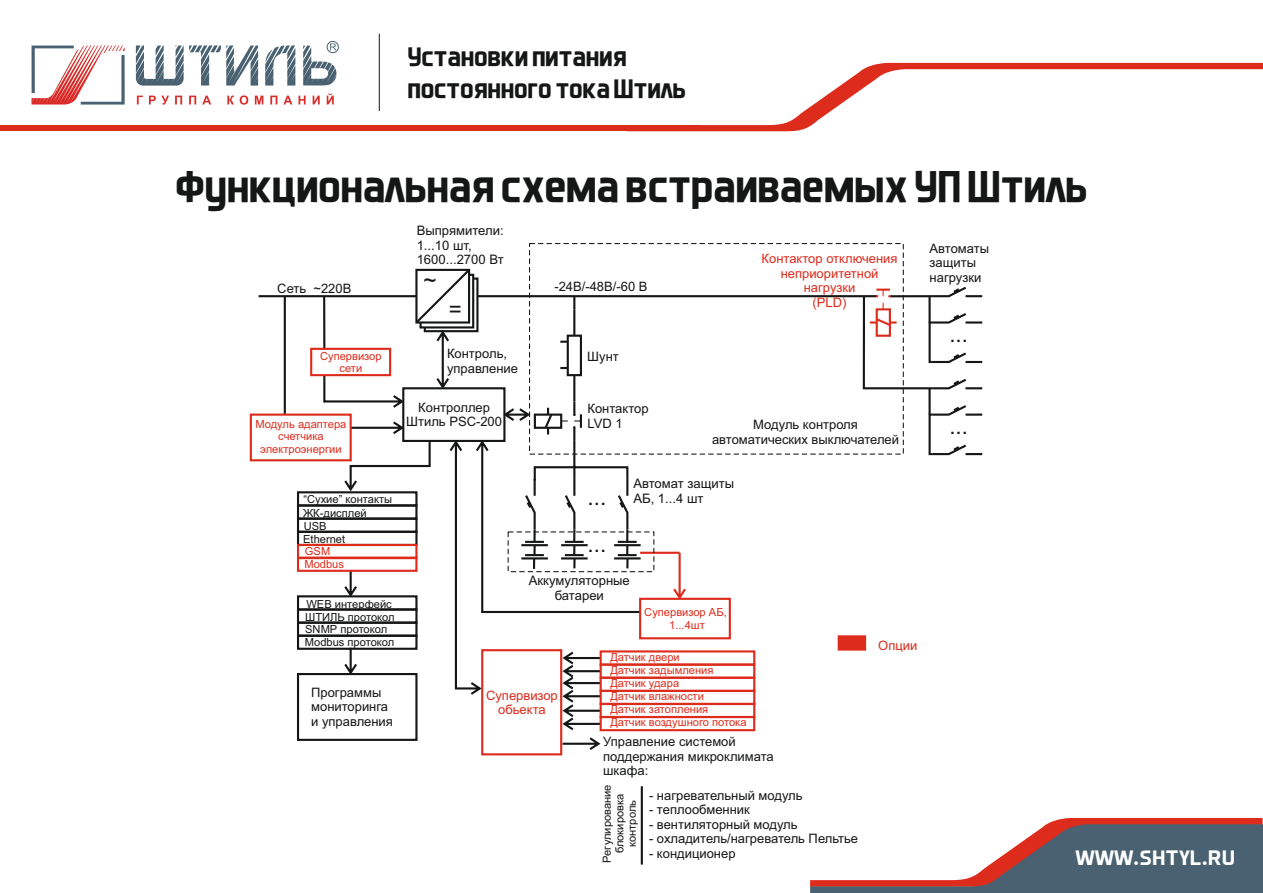
<style>
.page{position:relative;width:1263px;height:893px;background:#fff}
.page>*{position:absolute;margin:0;border:0;box-sizing:border-box;transform-origin:0 0}
.t1{font:700 45px "Aero Matics";color:#151616}
.t2{font:700 27px/31.2px "Aero Matics";color:#151616}
.t3{font:27px "Aero Matics Display";color:#fff}
.t4{font:22.5px "Arial";color:#151616}
.t5{font:22.35px "Arial";color:#151616}
.t6{font:13.05px/14.5px "Arial";color:#151616}
.t7{font:13.05px/14.5px "Arial";color:#dd2b1c;text-align:center}
.t8{font:11.1px/13px "Arial";color:#dd2b1c;text-align:center}
.t9{font:11.1px/12.5px "Arial";color:#151616}
</style>
<div class="page">
<div style="left:0;top:124px;width:699px;height:7px;background:#dd2b1c"></div>
<div style="left:0;top:112px;width:703px;height:13px;background:#fff"></div>
<svg style="left:626px;top:63px;width:637px;height:69px"></svg>
<svg style="left:810px;top:818px;width:453px;height:75px"></svg>
<hr style="left:379px;top:34px;width:1px;height:77px;background:#151616">
<div style="left:327px;top:41px;width:12px;height:12px;border:1px solid #496170;border-radius:50%"></div>
<svg style="left:136px;top:43px;width:200px;height:43px"></svg>
<svg style="left:137px;top:93px;width:197px;height:12px"></svg>
<svg style="left:32px;top:45px;width:93px;height:60px"></svg>
<div style="left:424px;top:277px;width:54px;height:55px;background:#bdbebe;border:2px solid #151616"></div>
<svg style="left:472px;top:274px;width:2px;height:54px"></svg>
<hr style="left:259px;top:295px;width:157px;height:2px;background:#151616">
<div style="left:402px;top:387px;width:103px;height:55px;border:2px solid #151616"></div>
<svg style="left:413px;top:268px;width:59px;height:121px"></svg>
<hr style="left:323px;top:296px;width:2px;height:53px;background:#151616">
<svg style="left:323px;top:375px;width:81px;height:33px"></svg>
<hr style="left:477px;top:295px;width:400px;height:2px;background:#151616">
<div style="left:567px;top:335px;width:15px;height:41px;border:2px solid #151616"></div>
<svg style="left:573px;top:297px;width:2px;height:12px"></svg>
<svg style="left:560px;top:341px;width:8px;height:2px"></svg>
<svg style="left:560px;top:367px;width:8px;height:2px"></svg>
<hr style="left:573px;top:375px;width:2px;height:26px;background:#151616">
<hr style="left:573px;top:309px;width:2px;height:27px;background:#151616">
<hr style="left:640px;top:552px;width:40px;height:2px;background:#dd2b1c">
<svg style="left:673px;top:553px;width:13px;height:45px"></svg>
<hr style="left:284px;top:296px;width:2px;height:119px;background:#151616">
<svg style="left:352px;top:421px;width:52px;height:13px"></svg>
<div style="left:529px;top:243px;width:375px;height:212px;border:1px dashed #151616"></div>
<svg style="left:563px;top:737px;width:37px;height:13px"></svg>
<div style="left:297px;top:491px;width:120px;height:16px;border:2px solid #151616"></div>
<div style="left:297px;top:504px;width:120px;height:16px;border:2px solid #151616"></div>
<div style="left:297px;top:544px;width:120px;height:15px;border:2px solid #dd2b1c"></div>
<div style="left:297px;top:595px;width:120px;height:16px;border:2px solid #151616"></div>
<div style="left:297px;top:608px;width:120px;height:16px;border:2px solid #151616"></div>
<div style="left:297px;top:622px;width:120px;height:15px;border:2px solid #151616"></div>
<div style="left:297px;top:673px;width:120px;height:68px;border:2px solid #151616"></div>
<svg style="left:344px;top:441px;width:87px;height:50px"></svg>
<svg style="left:344px;top:572px;width:13px;height:25px"></svg>
<svg style="left:344px;top:650px;width:13px;height:25px"></svg>
<div style="left:838px;top:635px;width:28px;height:16px;background:#dd2b1c;border:2px solid #dd2b1c"></div>
<svg style="left:931px;top:405px;width:51px;height:11px"></svg>
<svg style="left:930px;top:444px;width:52px;height:12px"></svg>
<div style="left:928px;top:414px;width:5px;height:41px;border:2px solid #151616"></div>
<hr style="left:928px;top:388px;width:3px;height:27px;background:#151616">
<div style="left:297px;top:518px;width:120px;height:15px;border:2px solid #151616"></div>
<div style="left:297px;top:557px;width:120px;height:15px;border:2px solid #dd2b1c"></div>
<div style="left:297px;top:634px;width:120px;height:16px;border:2px solid #151616"></div>
<hr style="left:641px;top:786px;width:2px;height:78px;background:#151616">
<hr style="left:614px;top:544px;width:27px;height:2px;background:#151616">
<hr style="left:614px;top:557px;width:27px;height:2px;background:#151616">
<svg style="left:450px;top:401px;width:190px;height:329px"></svg>
<div style="left:250px;top:414px;width:102px;height:47px;border:2px solid #dd2b1c"></div>
<div style="left:310px;top:348px;width:81px;height:28px;border:2px solid #dd2b1c"></div>
<div style="left:481px;top:649px;width:81px;height:106px;border:2px solid #dd2b1c"></div>
<div style="left:639px;top:598px;width:92px;height:41px;border:2px solid #dd2b1c"></div>
<div style="left:600px;top:650px;width:155px;height:16px;border:2px solid #dd2b1c"></div>
<div style="left:600px;top:663px;width:155px;height:16px;border:2px solid #dd2b1c"></div>
<div style="left:600px;top:677px;width:155px;height:15px;border:2px solid #dd2b1c"></div>
<div style="left:600px;top:690px;width:155px;height:15px;border:2px solid #dd2b1c"></div>
<div style="left:600px;top:703px;width:155px;height:15px;border:2px solid #dd2b1c"></div>
<div style="left:600px;top:716px;width:155px;height:15px;border:2px solid #dd2b1c"></div>
<svg style="left:862px;top:285px;width:120px;height:105px"></svg>
<h2 class="t2" style="left:407px;top:44px;width:280px">Установки питания постоянного тока Штиль</h2>
<h1 class="t1" style="left:175px;top:171px;width:914px">Функциональная схема встраиваемых УП Штиль</h1>
<p class="t6" style="left:277px;top:282px;width:76px">Сеть ~220В</p>
<p class="t8" style="left:320px;top:351px;width:63px;line-height:12.5px">Супервизор сети</p>
<p class="t8" style="left:255px;top:419px;width:93px;line-height:12.5px">Модуль адаптера счетчика электроэнергии</p>
<p class="t9" style="left:303px;top:493px;width:90px">“Сухие” контакты</p>
<p class="t9" style="left:303px;top:533px;width:44px">Ethernet</p>
<p class="t8" style="left:305px;top:546px;width:27px">GSM</p>
<p class="t9" style="left:303px;top:508px;width:65px">ЖК-дисплей</p>
<p class="t9" style="left:304px;top:520px;width:24px">USB</p>
<p class="t8" style="left:304px;top:559px;width:41px">Modbus</p>
<p class="t9" style="left:306px;top:598px;width:87px">WEB интерфейс</p>
<p class="t9" style="left:305px;top:612px;width:91px">ШТИЛЬ протокол<br>SNMP протокол</p>
<p class="t9" style="left:305px;top:637px;width:91px">Modbus протокол</p>
<p class="t6" style="left:311px;top:686px;width:83px">Программы мониторинга и управления</p>
<p class="t6" style="left:417px;top:224px;width:89px">Выпрямители:<br>1...10 шт,<br>1600...2700 Вт</p>
<h3 class="t5" style="left:424px;top:272px;width:15px">~</h3>
<h3 class="t5" style="left:449px;top:301px;width:15px">=</h3>
<p class="t6" style="left:447px;top:347px;width:73px">Контроль, управление</p>
<p class="t6" style="left:406px;top:401px;width:97px;text-align:center">Контроллер<br>Штиль PSC-200</p>
<p class="t6" style="left:554px;top:281px;width:95px">-24В/-48В/-60 В</p>
<p class="t6" style="left:587px;top:351px;width:33px">Шунт</p>
<p class="t6" style="left:587px;top:403px;width:63px">Контактор<br>LVD 1</p>
<p class="t7" style="left:762px;top:252px;width:137px">Контактор отключения неприоритетной нагрузки<br>(PLD)</p>
<p class="t6" style="left:712px;top:418px;width:189px;text-align:center">Модуль контроля автоматических выключателей</p>
<h3 class="t4" style="left:588px;top:489px;width:20px">...</h3>
<p class="t6" style="left:633px;top:478px;width:102px">Автомат защиты<br>АБ, 1...4 шт</p>
<p class="t6" style="left:930px;top:242px;width:61px">Автоматы защиты нагрузки</p>
<h3 class="t5" style="left:949px;top:326px;width:20px">...</h3>
<h3 class="t5" style="left:949px;top:418px;width:20px">...</h3>
<h3 class="t4" style="left:588px;top:535px;width:20px">...</h3>
<p class="t6" style="left:529px;top:574px;width:103px;text-align:center">Аккумуляторные батареи</p>
<p class="t8" style="left:644px;top:607px;width:84px;line-height:12.5px">Супервизор АБ,<br>1...4шт</p>
<p class="t7" style="left:486px;top:689px;width:73px">Супервизор обьекта</p>
<p class="t8" style="left:610px;top:651px;width:138px;text-align:left">Датчик двери<br>Датчик задымления<br>Датчик удара<br>Датчик влажности<br>Датчик затопления<br>Датчик воздушного потока</p>
<p class="t6" style="left:603px;top:735px;width:172px">Управление системой поддержания микроклимата шкафа:</p>
<p class="t9" style="left:602px;top:863px;width:80px;text-align:center;rotate:-90deg">Регулирование блокировка контроль</p>
<p class="t6" style="left:649px;top:789px;width:155px">- нагревательный модуль</p>
<p class="t6" style="left:649px;top:804px;width:102px">- теплообменник</p>
<p class="t6" style="left:649px;top:818px;width:150px">- вентиляторный модуль</p>
<p class="t6" style="left:649px;top:833px;width:211px">- охладитель/нагреватель Пельтье</p>
<p class="t6" style="left:649px;top:847px;width:88px">- кондиционер</p>
<p class="t7" style="left:878px;top:639px;width:41px">Опции</p>
<h2 class="t3" style="left:1075px;top:839px;width:161px">www.shtyl.ru</h2>
</div>
